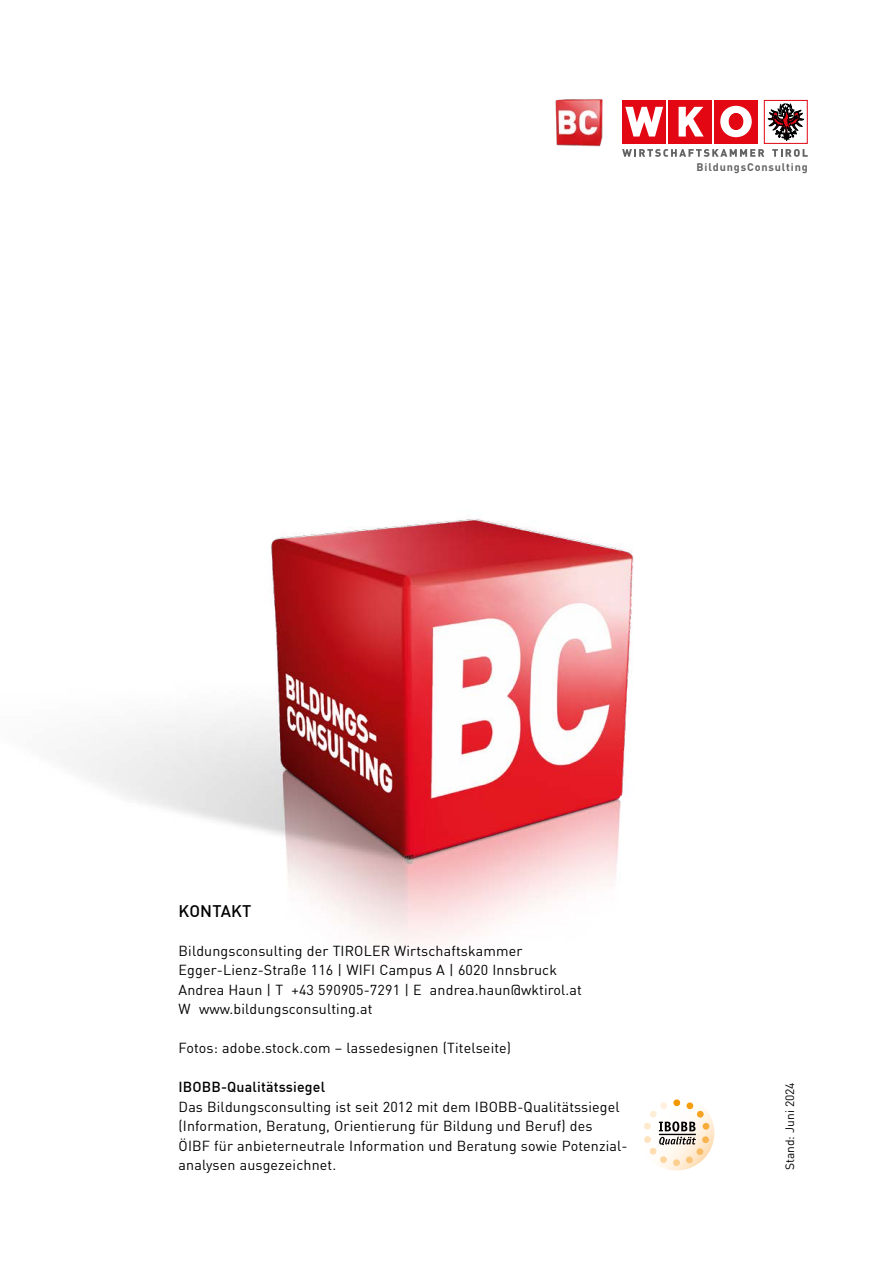
<style>
.page{position:relative;width:893px;height:1263px;background:#fff}
.page>*{position:absolute;margin:0;border:0;box-sizing:border-box;transform-origin:0 0}
.t1{font:500 16.5px "DIN";letter-spacing:.01em;color:#000}
.t2{font:14.25px/19.5px "DIN";letter-spacing:.01em;color:#000}
.t3{font:500 14.25px "DIN";letter-spacing:.01em;color:#000}
.t4{font:12px "DIN";color:#000}
.t5{font:700 10.8px "DIN";letter-spacing:.08em;color:#646363}
</style>
<div class="page">
<div style="left:668px;top:100px;width:44px;height:44px;background:#e30613"></div>
<svg style="left:679px;top:107px;width:25px;height:30px"></svg>
<div style="left:622px;top:100px;width:44px;height:44px;background:#e30613"></div>
<svg style="left:642px;top:107px;width:21px;height:30px"></svg>
<div style="left:714px;top:100px;width:44px;height:44px;background:#e30613"></div>
<svg style="left:720px;top:106px;width:32px;height:31px"></svg>
<div style="left:729px;top:113px;width:14px;height:17px;background:#e30613;border-radius:50%"></div>
<div style="left:729px;top:113px;width:14px;height:17px;border:1px solid #e30613;border-radius:50%"></div>
<svg style="left:623px;top:149px;width:141px;height:8px"></svg>
<svg style="left:772px;top:149px;width:36px;height:8px"></svg>
<div style="left:764px;top:100px;width:44px;height:44px;background:#fff;border:1px solid #e30613"></div>
<svg style="left:768px;top:104px;width:36px;height:37px"></svg>
<img style="left:555px;top:99px;width:87px;height:54px">
<img style="left:65px;top:518px;width:569px;height:429px">
<svg style="left:639px;top:1095px;width:75px;height:75px"></svg>
<svg style="left:659px;top:1121px;width:36px;height:10px"></svg>
<hr style="left:659px;top:1134px;width:37px;height:1px;background:#000">
<svg style="left:659px;top:1137px;width:37px;height:8px"></svg>
<div style="left:673px;top:1099px;width:7px;height:7px;background:#f49800;border-radius:3px"></div>
<div style="left:686px;top:1102px;width:8px;height:7px;background:#f59e0f;border-radius:3px"></div>
<div style="left:697px;top:1110px;width:7px;height:8px;background:#f6a324;border-radius:3px"></div>
<svg style="left:702px;top:1122px;width:8px;height:8px"></svg>
<div style="left:702px;top:1136px;width:7px;height:7px;background:#f9b34f;border-radius:3px"></div>
<div style="left:696px;top:1148px;width:8px;height:7px;background:#fabc64;border-radius:3px"></div>
<div style="left:686px;top:1156px;width:7px;height:7px;background:#fbc478;border-radius:3px"></div>
<div style="left:673px;top:1159px;width:7px;height:7px;background:#fcce8f;border-radius:3px"></div>
<div style="left:660px;top:1156px;width:7px;height:7px;background:#fdd59f;border-radius:3px"></div>
<svg style="left:649px;top:1147px;width:8px;height:8px"></svg>
<div style="left:644px;top:1136px;width:7px;height:7px;background:#fee2bd;border-radius:3px"></div>
<div style="left:644px;top:1122px;width:7px;height:8px;background:#fee9cd;border-radius:3px"></div>
<div style="left:649px;top:1110px;width:8px;height:8px;background:#feeed8;border-radius:3px"></div>
<div style="left:660px;top:1102px;width:7px;height:7px;background:#fff0df;border-radius:3px"></div>
<p class="t5" style="left:696px;top:160px;width:113px">BildungsConsulting</p>
<p class="t1" style="left:179px;top:900px;width:74px">KONTAKT</p>
<p class="t2" style="left:179px;top:941px;width:405px">Bildungsconsulting der TIROLER Wirtschaftskammer Egger-Lienz-Straße 116 | WIFI Campus A | 6020 Innsbruck Andrea Haun | T +43 590905-7291 | E andrea.haun@wktirol.at W www.bildungsconsulting.at</p>
<p class="t2" style="left:179px;top:1038px;width:334px">Fotos: adobe.stock.com – lassedesignen (Titelseite)</p>
<p class="t3" style="left:179px;top:1078px;width:148px">IBOBB-Qualitätssiegel</p>
<p class="t2" style="left:179px;top:1097px;width:450px">Das Bildungsconsulting ist seit 2012 mit dem IBOBB-Qualitätssiegel (Information, Beratung, Orientierung für Bildung und Beruf) des ÖIBF für anbieterneutrale Information und Beratung sowie Potenzial&shy;analysen ausgezeichnet.</p>
<p class="t4" style="left:782px;top:1170px;width:89px;rotate:-90deg">Stand: Juni 2024</p>
</div>
